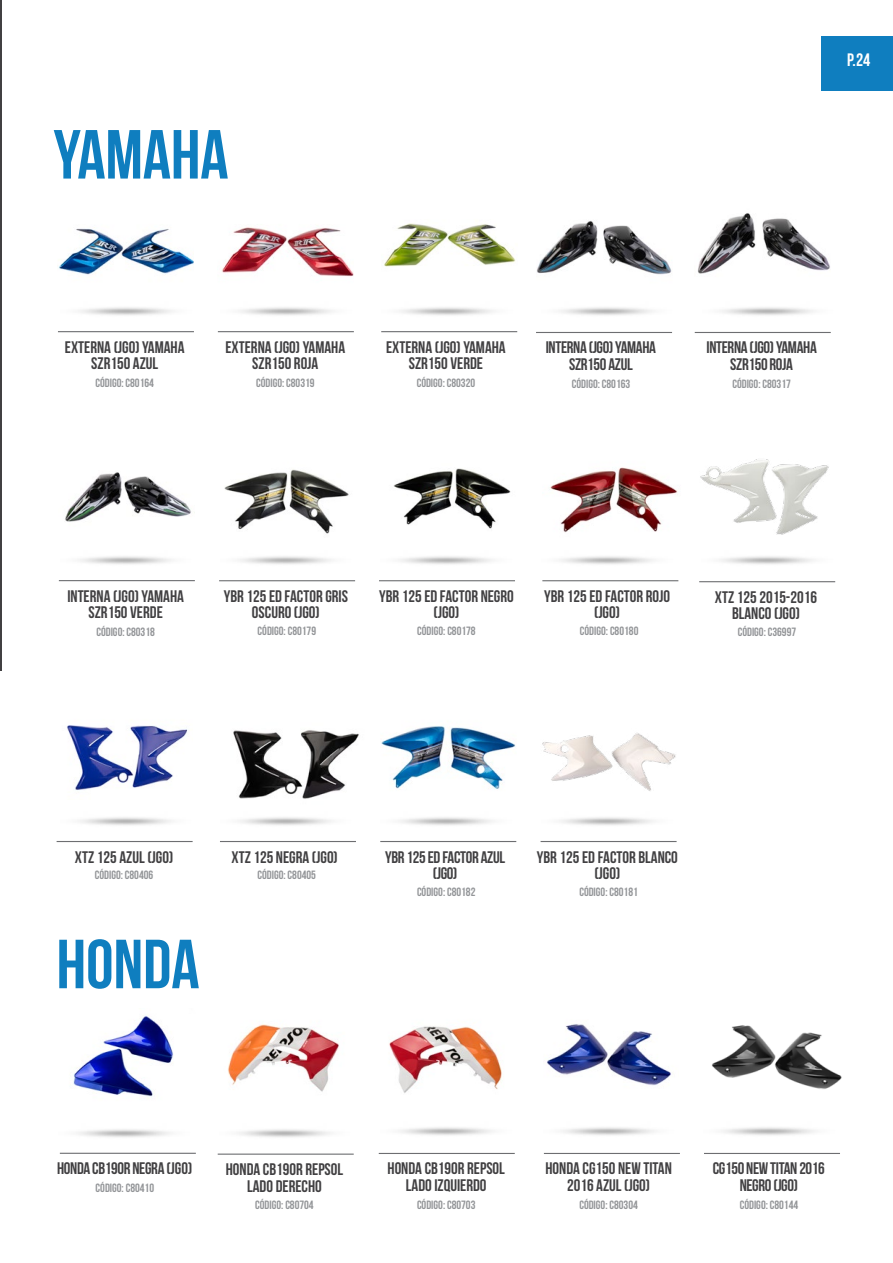
<style>
.page{position:relative;width:893px;height:1263px;background:#fff}
.page>*{position:absolute;margin:0;border:0;box-sizing:border-box;transform-origin:0 0}
.t1{font:69.3px "Bebas Neue";color:#0f7ebf}
.t2{font:18px "Bebas Neue";color:#fff}
.t3{font:16.8px/16.8px "Bebas Neue";color:#414042;text-align:center}
.t4{font:16.8px/16.8px "Bebas Neue";letter-spacing:-.02em;color:#414042;text-align:center}
.t5{font:12px "Bebas Neue";color:#939598}
</style>
<div class="page">
<hr style="left:0;top:0;width:1px;height:670px;background:#414042">
<img style="left:58px;top:227px;width:136px;height:48px">
<img style="left:222px;top:227px;width:132px;height:50px">
<img style="left:384px;top:223px;width:132px;height:44px">
<hr style="left:58px;top:331px;width:136px;height:1px;background:#6d6e71">
<hr style="left:218px;top:331px;width:136px;height:1px;background:#6d6e71">
<hr style="left:381px;top:331px;width:136px;height:1px;background:#6d6e71">
<img style="left:0;top:338px;width:2px;height:333px">
<div style="left:822px;top:36px;width:71px;height:54px;background:#0f7ebf"></div>
<img style="left:65px;top:472px;width:130px;height:50px">
<img style="left:537px;top:221px;width:135px;height:54px">
<img style="left:698px;top:213px;width:132px;height:61px">
<hr style="left:59px;top:580px;width:136px;height:1px;background:#6d6e71">
<hr style="left:536px;top:332px;width:136px;height:1px;background:#6d6e71">
<hr style="left:695px;top:332px;width:136px;height:1px;background:#6d6e71">
<img style="left:550px;top:467px;width:128px;height:66px">
<img style="left:224px;top:469px;width:125px;height:65px">
<img style="left:393px;top:468px;width:118px;height:61px">
<hr style="left:219px;top:580px;width:136px;height:1px;background:#6d6e71">
<hr style="left:379px;top:580px;width:136px;height:1px;background:#6d6e71">
<hr style="left:542px;top:580px;width:136px;height:1px;background:#6d6e71">
<img style="left:542px;top:733px;width:134px;height:58px">
<img style="left:700px;top:459px;width:129px;height:76px">
<img style="left:67px;top:725px;width:121px;height:65px">
<img style="left:233px;top:730px;width:126px;height:69px">
<img style="left:380px;top:726px;width:136px;height:63px">
<hr style="left:541px;top:841px;width:136px;height:1px;background:#6d6e71">
<hr style="left:699px;top:581px;width:136px;height:1px;background:#6d6e71">
<hr style="left:57px;top:841px;width:136px;height:1px;background:#6d6e71">
<hr style="left:220px;top:841px;width:136px;height:1px;background:#6d6e71">
<hr style="left:380px;top:841px;width:136px;height:1px;background:#6d6e71">
<img style="left:73px;top:1015px;width:101px;height:84px">
<hr style="left:60px;top:1153px;width:136px;height:1px;background:#6d6e71">
<img style="left:228px;top:1024px;width:111px;height:68px">
<img style="left:389px;top:1026px;width:113px;height:67px">
<img style="left:547px;top:1024px;width:124px;height:62px">
<img style="left:712px;top:1025px;width:130px;height:64px">
<hr style="left:218px;top:1153px;width:136px;height:2px;background:#6d6e71">
<hr style="left:379px;top:1153px;width:136px;height:1px;background:#6d6e71">
<hr style="left:544px;top:1153px;width:136px;height:1px;background:#6d6e71">
<hr style="left:704px;top:1153px;width:136px;height:1px;background:#6d6e71">
<h1 class="t1" style="left:53px;top:117px;width:177px">YAMAHA</h1>
<p class="t2" style="left:847px;top:50px;width:24px">P.24</p>
<p class="t3" style="left:65px;top:338px;width:121px">EXTERNA (JGO) YAMAHA<br>SZR150 AZUL</p>
<p class="t5" style="left:96px;top:376px;width:60px">CÓDIGO: C80164</p>
<p class="t5" style="left:256px;top:376px;width:60px">CÓDIGO: C80319</p>
<p class="t5" style="left:417px;top:376px;width:60px">CÓDIGO: C80320</p>
<p class="t3" style="left:225px;top:338px;width:121px">EXTERNA (JGO) YAMAHA<br>SZR150 ROJA</p>
<p class="t3" style="left:386px;top:338px;width:121px">EXTERNA (JGO) YAMAHA<br>SZR150 VERDE</p>
<p class="t4" style="left:546px;top:339px;width:112px">INTERNA (JGO) YAMAHA<br>SZR150 AZUL</p>
<p class="t4" style="left:706px;top:339px;width:112px">INTERNA (JGO) YAMAHA<br>SZR150 ROJA</p>
<p class="t5" style="left:572px;top:377px;width:60px">CÓDIGO: C80163</p>
<p class="t5" style="left:732px;top:377px;width:60px">CÓDIGO: C80317</p>
<p class="t3" style="left:67px;top:587px;width:118px">INTERNA (JGO) YAMAHA<br>SZR150 VERDE</p>
<p class="t5" style="left:96px;top:625px;width:60px">CÓDIGO: C80318</p>
<p class="t3" style="left:224px;top:587px;width:126px">YBR 125 ED FACTOR GRIS<br>OSCURO (JGO)</p>
<p class="t3" style="left:379px;top:587px;width:136px">YBR 125 ED FACTOR NEGRO (JGO)</p>
<p class="t3" style="left:544px;top:587px;width:127px">YBR 125 ED FACTOR ROJO (JGO)</p>
<p class="t5" style="left:258px;top:624px;width:60px">CÓDIGO: C80179</p>
<p class="t5" style="left:417px;top:624px;width:60px">CÓDIGO: C80178</p>
<p class="t5" style="left:580px;top:624px;width:60px">CÓDIGO: C80180</p>
<p class="t3" style="left:715px;top:588px;width:104px">XTZ 125 2015-2016<br>BLANCO (JGO)</p>
<p class="t5" style="left:738px;top:625px;width:60px">CÓDIGO: C36997</p>
<p class="t3" style="left:75px;top:848px;width:100px">XTZ 125 AZUL (JGO)</p>
<p class="t3" style="left:232px;top:848px;width:108px">XTZ 125 NEGRA (JGO)</p>
<p class="t4" style="left:385px;top:848px;width:121px">YBR 125 ED FACTOR AZUL (JGO)</p>
<p class="t5" style="left:95px;top:869px;width:60px">CÓDIGO: C80406</p>
<p class="t5" style="left:258px;top:869px;width:60px">CÓDIGO: C80405</p>
<p class="t3" style="left:537px;top:848px;width:143px">YBR 125 ED FACTOR BLANCO (JGO)</p>
<h1 class="t1" style="left:57px;top:926px;width:145px">HONDA</h1>
<p class="t5" style="left:417px;top:885px;width:60px">CÓDIGO: C80182</p>
<p class="t5" style="left:579px;top:885px;width:60px">CÓDIGO: C80181</p>
<p class="t4" style="left:57px;top:1160px;width:137px">HONDA CB190R NEGRA (JGO)</p>
<p class="t5" style="left:96px;top:1181px;width:60px">CÓDIGO: C80410</p>
<p class="t3" style="left:387px;top:1160px;width:119px">HONDA CB190R REPSOL<br>LADO IZQUIERDO</p>
<p class="t3" style="left:545px;top:1160px;width:128px">HONDA CG150 NEW TITAN<br>2016 AZUL (JGO)</p>
<p class="t4" style="left:713px;top:1160px;width:114px">CG150 NEW TITAN 2016<br>NEGRO (JGO)</p>
<p class="t3" style="left:226px;top:1161px;width:119px">HONDA CB190R REPSOL<br>LADO DERECHO</p>
<p class="t5" style="left:255px;top:1198px;width:60px">CÓDIGO: C80704</p>
<p class="t5" style="left:417px;top:1198px;width:60px">CÓDIGO: C80703</p>
<p class="t5" style="left:579px;top:1198px;width:60px">CÓDIGO: C80304</p>
<p class="t5" style="left:740px;top:1198px;width:60px">CÓDIGO: C80144</p>
</div>
